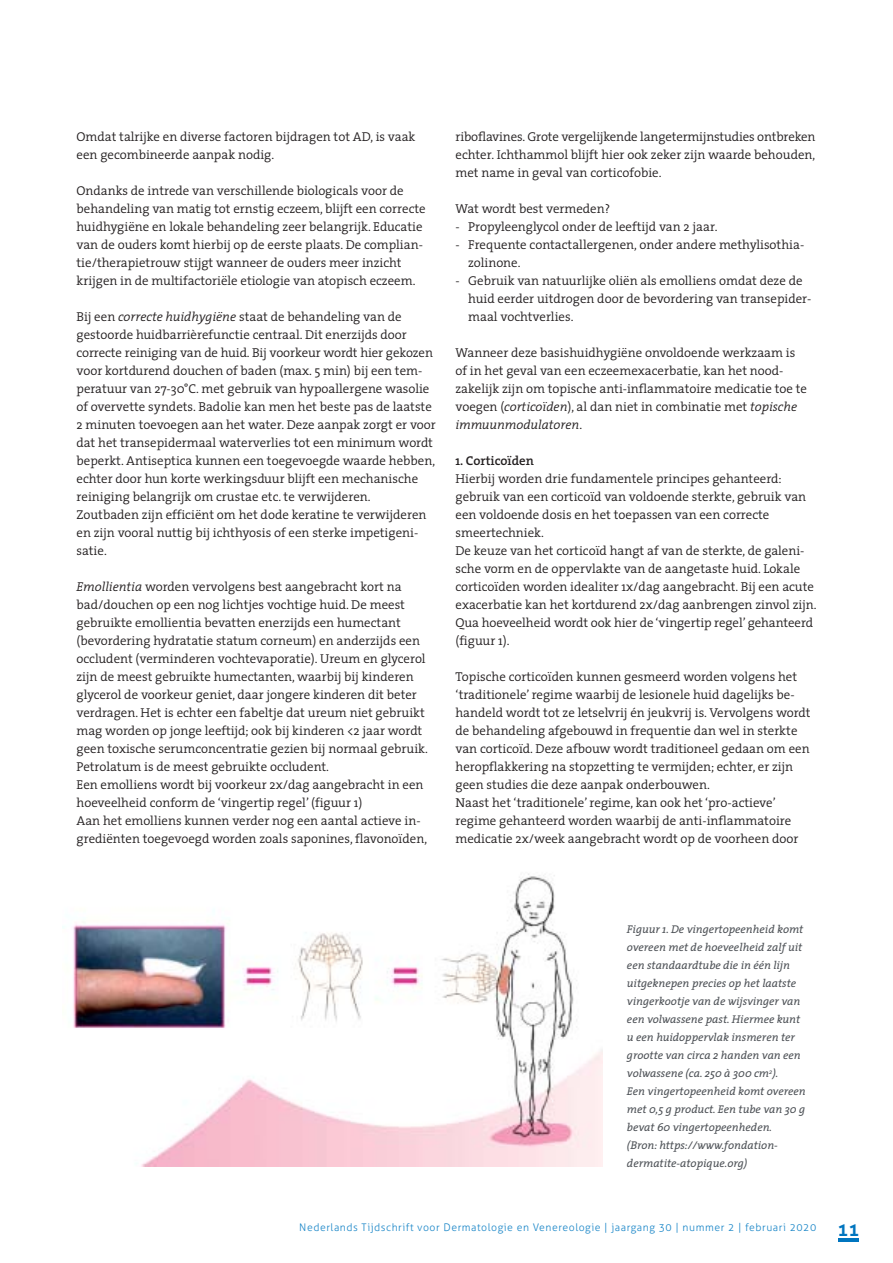
<style>
.page{position:relative;width:893px;height:1263px;background:#fff}
.page>*{position:absolute;margin:0;border:0;box-sizing:border-box;transform-origin:0 0}
.t1{font:300 12.9px/18px "The Serif";color:#231f20}
.t2{font:600 12.9px "The Serif";color:#231f20}
.t3{font:italic 11.25px/18px "The Serif";color:#4d5156}
.t4{font:300 10.5px "Aller";letter-spacing:.05em;color:#1c87c8}
.s1{font-style:italic}
.s2{font-weight:700;font-size:18px;color:#0075bf}
</style>
<div class="page">
<hr style="left:838px;top:1238px;width:21px;height:3px;background:#0075bf">
<img style="left:63px;top:873px;width:539px;height:293px">
<p class="t1" style="left:77px;top:129px;width:340px">Omdat talrijke en diverse factoren bijdragen tot AD, is vaak een gecombineerde aanpak nodig.</p>
<p class="t1" style="left:77px;top:183px;width:351px">Ondanks de intrede van verschillende biologicals voor de behandeling van matig tot ernstig eczeem, blijft een correcte huidhygiëne en lokale behandeling zeer belangrijk. Educatie van de ouders komt hierbij op de eerste plaats. De complian&shy;tie/therapietrouw stijgt wanneer de ouders meer inzicht krijgen in de multifactoriële etiologie van atopisch eczeem.</p>
<p class="t1" style="left:77px;top:309px;width:361px">Bij een <span class="s1">correcte huidhygiëne</span> staat de behandeling van de gestoorde huidbarrièrefunctie centraal. Dit enerzijds door correcte reiniging van de huid. Bij voorkeur wordt hier gekozen voor kortdurend douchen of baden (max. 5 min) bij een tem&shy;peratuur van 27-30°C. met gebruik van hypoallergene wasolie of overvette syndets. Badolie kan men het beste pas de laatste 2 minuten toevoegen aan het water. Deze aanpak zorgt er voor dat het transepidermaal waterverlies tot een minimum wordt beperkt. Antiseptica kunnen een toegevoegde waarde hebben, echter door hun korte werkingsduur blijft een mechanische reiniging belangrijk om crustae etc. te verwijderen.<br>Zoutbaden zijn efficiënt om het dode keratine te verwijderen en zijn vooral nuttig bij ichthyosis of een sterke impetigeni&shy;satie.</p>
<p class="t1" style="left:77px;top:579px;width:353px"><span class="s1">Emollientia</span> worden vervolgens best aangebracht kort na bad/douchen op een nog lichtjes vochtige huid. De meest gebruikte emollientia bevatten enerzijds een humectant (bevordering hydratatie statum corneum) en anderzijds een occludent (verminderen vochtevaporatie). Ureum en glycerol zijn de meest gebruikte humectanten, waarbij bij kinderen glycerol de voorkeur geniet, daar jongere kinderen dit beter verdragen. Het is echter een fabeltje dat ureum niet gebruikt mag worden op jonge leeftijd; ook bij kinderen &lt;2 jaar wordt geen toxische serumconcentratie gezien bij normaal gebruik.<br>Petrolatum is de meest gebruikte occludent.<br>Een emolliens wordt bij voorkeur 2x/dag aangebracht in een hoeveelheid conform de ‘vingertip regel’ (figuur 1)<br>Aan het emolliens kunnen verder nog een aantal actieve in&shy;grediënten toegevoegd worden zoals saponines, flavonoïden,</p>
<p class="t1" style="left:455px;top:129px;width:362px;text-align:justify">riboflavines. Grote vergelijkende langetermijnstudies ontbreken echter. Ichthammol blijft hier ook zeker zijn waarde behouden, met name in geval van corticofobie.</p>
<p class="t1" style="left:455px;top:201px;width:156px">Wat wordt best vermeden?</p>
<p class="t1" style="left:455px;top:219px;width:264px">- Propyleenglycol onder de leeftijd van 2 jaar.</p>
<p class="t1" style="left:468px;top:237px;width:337px;text-indent:-13px">- Frequente contactallergenen, onder andere methylisothia&shy;zolinone.</p>
<p class="t1" style="left:468px;top:273px;width:345px;text-indent:-13px">- Gebruik van natuurlijke oliën als emolliens omdat deze de huid eerder uitdrogen door de bevordering van transepider&shy;maal vochtverlies.</p>
<p class="t1" style="left:455px;top:345px;width:353px">Wanneer deze basishuidhygiëne onvoldoende werkzaam is of in het geval van een eczeemexacerbatie, kan het nood&shy;zakelijk zijn om topische anti-inflammatoire medicatie toe te voegen (<span class="s1">corticoïden</span>), al dan niet in combinatie met <span class="s1">topische immuunmodulatoren</span>.</p>
<p class="t2" style="left:455px;top:454px;width:80px">1. Corticoïden</p>
<p class="t1" style="left:455px;top:471px;width:363px">Hierbij worden drie fundamentele principes gehanteerd: gebruik van een corticoïd van voldoende sterkte, gebruik van een voldoende dosis en het toepassen van een correcte smeertechniek.<br>De keuze van het corticoïd hangt af van de sterkte, de galeni&shy;sche vorm en de oppervlakte van de aangetaste huid. Lokale corticoïden worden idealiter 1x/dag aangebracht. Bij een acute exacerbatie kan het kortdurend 2x/dag aanbrengen zinvol zijn.<br>Qua hoeveelheid wordt ook hier de ‘vingertip regel’ gehanteerd (figuur 1).</p>
<p class="t1" style="left:455px;top:669px;width:357px">Topische corticoïden kunnen gesmeerd worden volgens het ‘traditionele’ regime waarbij de lesionele huid dagelijks be&shy;handeld wordt tot ze letselvrij én jeukvrij is. Vervolgens wordt de behandeling afgebouwd in frequentie dan wel in sterkte van corticoïd. Deze afbouw wordt traditioneel gedaan om een heropflakkering na stopzetting te vermijden; echter, er zijn geen studies die deze aanpak onderbouwen.<br>Naast het ‘traditionele’ regime, kan ook het ‘pro-actieve’ regime gehanteerd worden waarbij de anti-inflammatoire medicatie 2x/week aangebracht wordt op de voorheen door</p>
<p class="t3" style="left:627px;top:921px;width:180px">Figuur 1. De vingertopeenheid komt overeen met de hoeveelheid zalf uit een standaardtube die in één lijn uitgeknepen precies op het laatste vingerkootje van de wijsvinger van een volwassene past. Hiermee kunt u een huidoppervlak insmeren ter grootte van circa 2 handen van een volwassene (ca. 250 à 300 cm<sup>2</sup>).<br>Een vingertopeenheid komt overeen met 0,5 g product. Een tube van 30 g bevat 60 vingertopeenheden.<br>(Bron: https://www.fondation&shy;dermatite-atopique.org)</p>
<p class="t4" style="left:299px;top:1223px;width:561px">Nederlands Tijdschrift voor Dermatologie en Venereologie | jaargang 30 | nummer 2 | februari 2020 <span class="s2">11</span></p>
</div>
